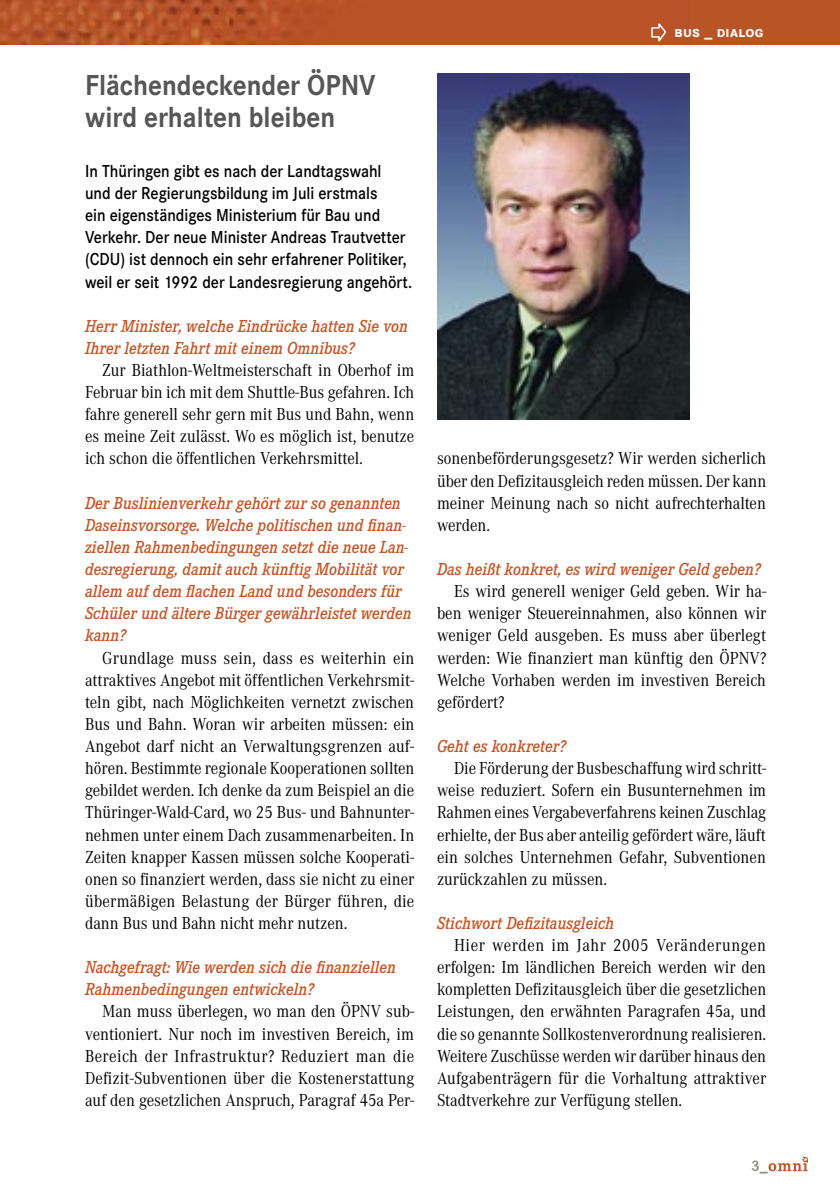
<style>
.page{position:relative;width:840px;height:1191px;background:#fff}
.page>*{position:absolute;margin:0;border:0;box-sizing:border-box;transform-origin:0 0}
.Headline_1{font:700 30px "Corporate S";color:#565656;scale:.9 1}
.Fließtext{font:18px/22.2px "Corporate A";color:#000;text-align:justify;scale:.9 1}
.Interview{font:italic 600 18px/22.2px "Corporate E";color:#c15729;scale:.9 1}
.Innentext{font:600 18px/22.2px "Corporate S";color:#000;scale:.9 1}
.rubrik{font:700 16px "Corporate SSC";letter-spacing:.01em;color:#fff}
.t1{font:700 16px "Corporate E";color:#93927f}
</style>
<div class="page">
<svg style="left:768px;top:1156px;width:39px;height:15px"></svg>
<div style="left:0;top:0;width:839px;height:44px;background:#b95427"></div>
<img style="left:437px;top:74px;width:252px;height:346px">
<svg style="left:650px;top:23px;width:17px;height:22px"></svg>
<p class="Headline_1" style="left:85px;top:68px;width:324px">Flächendeckender ÖPNV</p>
<p class="Headline_1" style="left:85px;top:100px;width:279px">wird erhalten bleiben</p>
<p class="Innentext" style="left:85px;top:160px;width:365px">In Thüringen gibt es nach der Landtagswahl<br>und der Regierungsbildung im Juli erstmals<br>ein eigenständiges Ministerium für Bau und Verkehr. Der neue Minister Andreas Trautvetter (CDU) ist dennoch ein sehr erfahrener Politiker, weil er seit 1992 der Landesregierung angehört.</p>
<p class="Interview" style="left:85px;top:315px;width:360px">Herr Minister, welche Eindrücke hatten Sie von<br>Ihrer letzten Fahrt mit einem Omnibus?</p>
<p class="Fließtext" style="left:85px;top:359px;width:367px;text-indent:17px">Zur Biathlon-Weltmeisterschaft in Oberhof im Februar bin ich mit dem Shuttle-Bus gefahren. Ich fahre generell sehr gern mit Bus und Bahn, wenn es meine Zeit zulässt. Wo es möglich ist, benutze ich schon die öffentlichen Verkehrsmittel.</p>
<p class="Interview" style="left:85px;top:492px;width:364px">Der Buslinienverkehr gehört zur so genannten Daseinsvorsorge. Welche politischen und finan&shy;ziellen Rahmenbedingungen setzt die neue Lan&shy;desregierung, damit auch künftig Mobilität vor allem auf dem flachen Land und besonders für Schüler und ältere Bürger gewährleistet werden kann?</p>
<p class="Fließtext" style="left:85px;top:647px;width:367px;text-indent:17px">Grundlage muss sein, dass es weiterhin ein attraktives Angebot mit öffentlichen Verkehrsmit&shy;teln gibt, nach Möglichkeiten vernetzt zwischen Bus und Bahn. Woran wir arbeiten müssen: ein Angebot darf nicht an Verwaltungsgrenzen auf&shy;hören. Bestimmte regionale Kooperationen sollten gebildet werden. Ich denke da zum Beispiel an die Thüringer-Wald-Card, wo 25 Bus- und Bahnunter&shy;nehmen unter einem Dach zusammenarbeiten. In Zeiten knapper Kassen müssen solche Kooperati&shy;onen so finanziert werden, dass sie nicht zu einer übermäßigen Belastung der Bürger führen, die dann Bus und Bahn nicht mehr nutzen.</p>
<p class="Interview" style="left:85px;top:956px;width:347px">Nachgefragt: Wie werden sich die finanziellen<br>Rahmenbedingungen entwickeln?</p>
<p class="Fließtext" style="left:85px;top:1000px;width:367px;text-indent:17px">Man muss überlegen, wo man den ÖPNV sub&shy;ventioniert. Nur noch im investiven Bereich, im Bereich der Infrastruktur? Reduziert man die Defizit-Subventionen über die Kostenerstattung auf den gesetzlichen Anspruch, Paragraf 45a Per-</p>
<p class="rubrik" style="left:674px;top:22px;width:91px">bus _ dialog</p>
<p class="Fließtext" style="left:437px;top:448px;width:367px">sonenbeförderungsgesetz? Wir werden sicherlich über den Defizitausgleich reden müssen. Der kann meiner Meinung nach so nicht aufrechterhalten werden.</p>
<p class="Interview" style="left:437px;top:558px;width:361px">Das heißt konkret, es wird weniger Geld geben?</p>
<p class="Fließtext" style="left:437px;top:580px;width:367px;text-indent:17px">Es wird generell weniger Geld geben. Wir ha&shy;ben weniger Steuereinnahmen, also können wir weniger Geld ausgeben. Es muss aber überlegt werden: Wie finanziert man künftig den ÖPNV?<br>Welche Vorhaben werden im investiven Bereich gefördert?</p>
<p class="Interview" style="left:437px;top:735px;width:145px">Geht es konkreter?</p>
<p class="Fließtext" style="left:437px;top:757px;width:367px;text-indent:17px">Die Förderung der Busbeschaffung wird schritt&shy;weise reduziert. Sofern ein Busunternehmen im Rahmen eines Vergabeverfahrens keinen Zuschlag erhielte, der Bus aber anteilig gefördert wäre, läuft ein solches Unternehmen Gefahr, Subventionen zurückzahlen zu müssen.</p>
<p class="Interview" style="left:437px;top:912px;width:198px">Stichwort Defizitausgleich</p>
<p class="Fließtext" style="left:437px;top:934px;width:367px;text-indent:17px">Hier werden im Jahr 2005 Veränderungen erfolgen: Im ländlichen Bereich werden wir den kompletten Defizitausgleich über die gesetzlichen Leistungen, den erwähnten Paragrafen 45a, und die so genannte Sollkostenverordnung realisieren.<br>Weitere Zuschüsse werden wir darüber hinaus den Aufgabenträgern für die Vorhaltung attraktiver Stadtverkehre zur Verfügung stellen.</p>
<p class="t1" style="left:751px;top:1157px;width:18px">3_</p>
</div>
